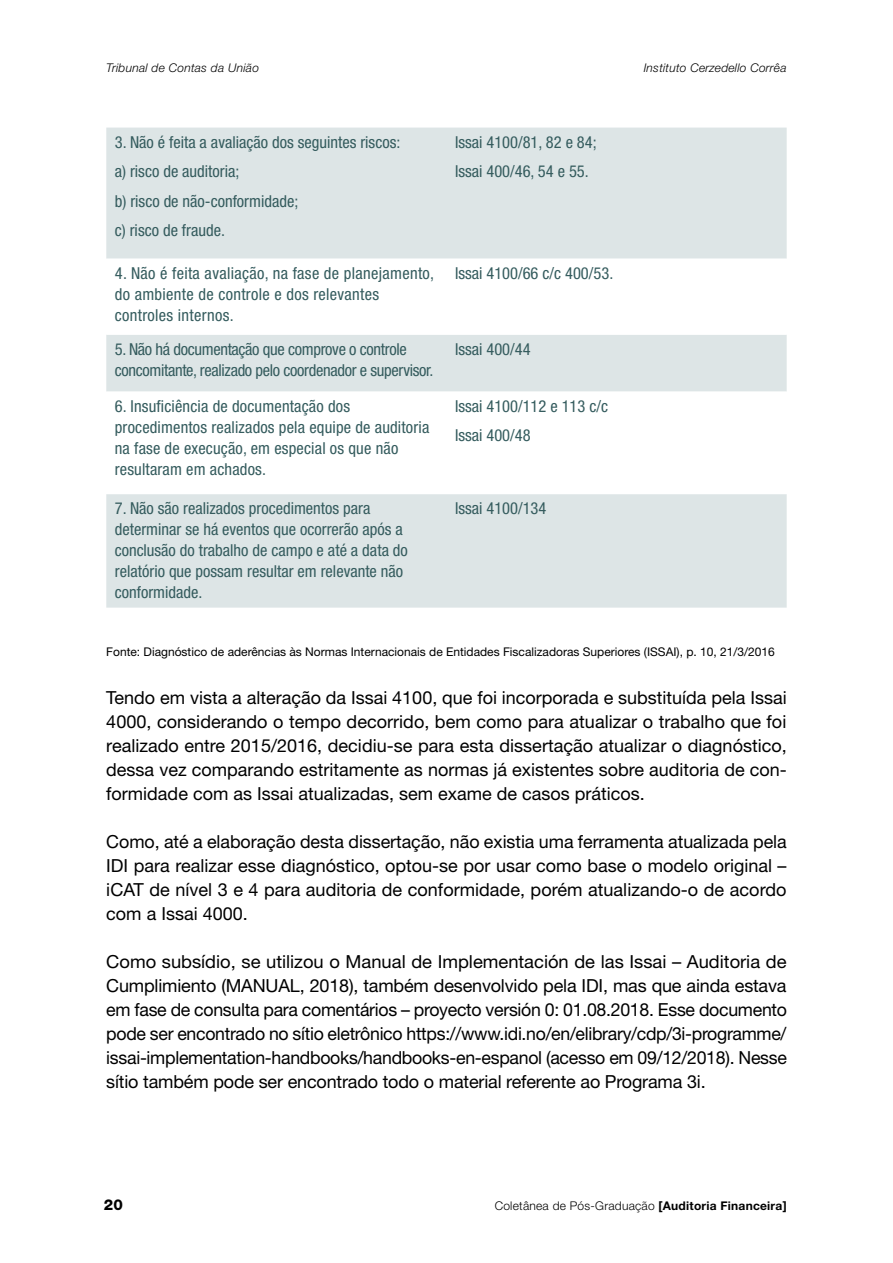
<style>
.page{position:relative;width:893px;height:1263px;background:#fff}
.page>*{position:absolute;margin:0;border:0;box-sizing:border-box;transform-origin:0 0}
.t1{font:18px/24px "Helvetica Neue LT Std";color:#000;text-align:justify}
.t2{font:condensed 16.5px/21px "Helvetica Neue LT Std";color:#355c5e}
.t3{font:condensed 16.5px/21px "Helvetica Neue LT Std";letter-spacing:.02em;color:#355c5e}
.t4{font:condensed 16.5px/21px "Helvetica Neue LT Std";letter-spacing:-.02em;color:#355c5e}
.t5{font:800 15px "Helvetica Neue LT Std";color:#000}
.t6{font:12px "Helvetica Neue LT Std";color:#000}
.t7{font:italic 300 12px "Helvetica Neue LT Std";letter-spacing:.02em;color:#000}
.t8{font:300 12px "Helvetica Neue LT Std";letter-spacing:.02em;color:#000}
.s1{font-weight:700}
</style>
<div class="page">
<div style="left:106px;top:128px;width:681px;height:480px;background:#dde5e6"></div>
<svg style="left:106px;top:259px;width:681px;height:235px"></svg>
<p class="t7" style="left:106px;top:61px;width:154px">Tribunal de Contas da União</p>
<p class="t7" style="left:644px;top:61px;width:144px">Instituto Cerzedello Corrêa</p>
<p class="t2" style="left:115px;top:127px;width:287px;line-height:29.5px">3. Não é feita a avaliação dos seguintes riscos: a) risco de auditoria;<br>b) risco de não-conformidade;<br>c) risco de fraude.</p>
<p class="t2" style="left:455px;top:127px;width:143px;line-height:29.5px">Issai 4100/81, 82 e 84;<br>Issai 400/46, 54 e 55.</p>
<p class="t3" style="left:115px;top:262px;width:321px">4. Não é feita avaliação, na fase de planejamento, do ambiente de controle e dos relevantes controles internos.</p>
<p class="t2" style="left:455px;top:262px;width:160px">Issai 4100/66 c/c 400/53.</p>
<p class="t4" style="left:115px;top:338px;width:320px">5. Não há documentação que comprove o controle concomitante, realizado pelo coordenador e supervisor.</p>
<p class="t2" style="left:455px;top:338px;width:77px">Issai 400/44</p>
<p class="t2" style="left:115px;top:395px;width:316px">6. Insuficiência de documentação dos procedimentos realizados pela equipe de auditoria na fase de execução, em especial os que não resultaram em achados.</p>
<p class="t2" style="left:455px;top:391px;width:155px;line-height:29.5px">Issai 4100/112 e 113 c/c<br>Issai 400/48</p>
<p class="t2" style="left:115px;top:498px;width:295px">7. Não são realizados procedimentos para determinar se há eventos que ocorrerão após a conclusão do trabalho de campo e até a data do relatório que possam resultar em relevante não conformidade.</p>
<p class="t2" style="left:455px;top:498px;width:93px">Issai 4100/134</p>
<p class="t6" style="left:106px;top:644px;width:670px">Fonte: Diagnóstico de aderências às Normas Internacionais de Entidades Fiscalizadoras Superiores (ISSAI), p. 10, 21/3/2016</p>
<p class="t1" style="left:106px;top:685px;width:682px">Tendo em vista a alteração da Issai 4100, que foi incorporada e substituída pela Issai 4000, considerando o tempo decorrido, bem como para atualizar o trabalho que foi realizado entre 2015/2016, decidiu-se para esta dissertação atualizar o diagnóstico, dessa vez comparando estritamente as normas já existentes sobre auditoria de con&shy;formidade com as Issai atualizadas, sem exame de casos práticos.</p>
<p class="t1" style="left:106px;top:829px;width:682px">Como, até a elaboração desta dissertação, não existia uma ferramenta atualizada pela IDI para realizar esse diagnóstico, optou-se por usar como base o modelo original – iCAT de nível 3 e 4 para auditoria de conformidade, porém atualizando-o de acordo com a Issai 4000.</p>
<p class="t1" style="left:106px;top:949px;width:682px">Como subsídio, se utilizou o Manual de Implementación de las Issai – Auditoria de Cumplimiento (MANUAL, 2018), também desenvolvido pela IDI, mas que ainda estava em fase de consulta para comentários – proyecto versión 0: 01.08.2018. Esse documento pode ser encontrado no sítio eletrônico https://www.idi.no/en/elibrary/cdp/3i-programme/ issai-implementation-handbooks/handbooks-en-espanol (acesso em 09/12/2018). Nesse sítio também pode ser encontrado todo o material referente ao Programa 3i.</p>
<p class="t5" style="left:104px;top:1195px;width:20px">20</p>
<p class="t8" style="left:495px;top:1198px;width:293px">Coletânea de Pós-Graduação <span class="s1">[Auditoria Financeira]</span></p>
</div>
